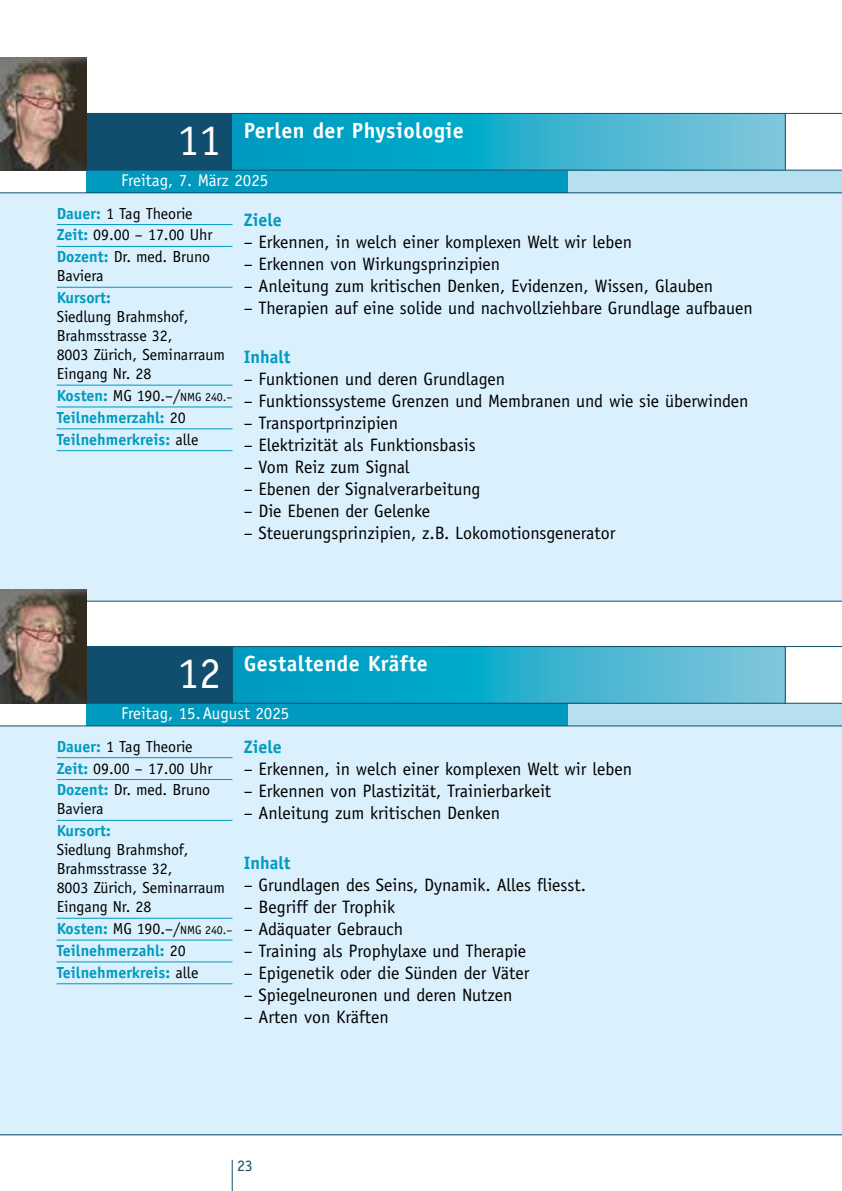
<style>
.page{position:relative;width:842px;height:1191px;background:#fff}
.page>*{position:absolute;margin:0;border:0;box-sizing:border-box;transform-origin:0 0}
.t1{font:44px "Officina Sans Std";color:#fff}
.t2{font:700 22px "Officina Sans Std";letter-spacing:.02em;color:#fff}
.t3{font:18px "Officina Sans Std";color:#000}
.t4{font:700 18px "Officina Sans Std";color:#009abf}
.t5{font:17px "Officina Sans Std";color:#fff}
.t6{font:16px/19px "Officina Sans Std";letter-spacing:-.005em;color:#000}
.t7{font:700 16px/21.8px "Officina Sans Std";color:#009abf}
.t8{font:16px "Officina Sans Std";color:#114e6e}
.s1{font-weight:700;color:#009abf}
.s2{font-weight:400;color:#000}
.s3{font-weight:400;font-size:12px;color:#000}
</style>
<div class="page">
<hr style="left:232px;top:1159px;width:1px;height:32px;background:#114e6e">
<div style="left:386px;top:170px;width:456px;height:23px;background:#b6e0ee"></div>
<div style="left:0;top:193px;width:842px;height:407px;background:#daf0fc"></div>
<div style="left:86px;top:170px;width:482px;height:23px;background:#009abf"></div>
<hr style="left:0;top:600px;width:842px;height:1px;background:#114e6e">
<div style="left:0;top:113px;width:232px;height:57px;background:#114e6e"></div>
<svg style="left:232px;top:114px;width:553px;height:56px;background:#2baecc"></svg>
<hr style="left:0;top:170px;width:842px;height:1px;background:#114e6e">
<hr style="left:57px;top:224px;width:175px;height:1px;background:#009abf">
<hr style="left:57px;top:246px;width:175px;height:1px;background:#009abf">
<hr style="left:57px;top:287px;width:175px;height:1px;background:#009abf">
<hr style="left:57px;top:385px;width:175px;height:1px;background:#009abf">
<hr style="left:57px;top:406px;width:175px;height:1px;background:#009abf">
<hr style="left:57px;top:428px;width:175px;height:1px;background:#009abf">
<hr style="left:57px;top:450px;width:175px;height:1px;background:#009abf">
<hr style="left:785px;top:113px;width:1px;height:57px;background:#114e6e">
<hr style="left:0;top:113px;width:842px;height:1px;background:#114e6e">
<hr style="left:0;top:192px;width:842px;height:1px;background:#114e6e">
<div style="left:361px;top:703px;width:481px;height:23px;background:#b6e0ee"></div>
<div style="left:0;top:726px;width:842px;height:409px;background:#daf0fc"></div>
<div style="left:0;top:646px;width:232px;height:57px;background:#114e6e"></div>
<svg style="left:233px;top:647px;width:552px;height:55px;background:#2caecc"></svg>
<div style="left:86px;top:703px;width:482px;height:23px;background:#009abf"></div>
<hr style="left:0;top:1134px;width:842px;height:1px;background:#114e6e">
<hr style="left:0;top:646px;width:842px;height:1px;background:#114e6e">
<hr style="left:0;top:725px;width:842px;height:1px;background:#114e6e">
<hr style="left:232px;top:646px;width:1px;height:57px;background:#114e6e">
<hr style="left:57px;top:757px;width:175px;height:1px;background:#009abf">
<hr style="left:57px;top:779px;width:175px;height:1px;background:#009abf">
<hr style="left:57px;top:820px;width:175px;height:1px;background:#009abf">
<hr style="left:57px;top:918px;width:175px;height:1px;background:#009abf">
<hr style="left:57px;top:939px;width:175px;height:1px;background:#009abf">
<hr style="left:57px;top:961px;width:175px;height:1px;background:#009abf">
<hr style="left:57px;top:983px;width:175px;height:1px;background:#009abf">
<hr style="left:785px;top:646px;width:1px;height:57px;background:#114e6e">
<hr style="left:0;top:702px;width:842px;height:1px;background:#114e6e">
<img style="left:0;top:57px;width:86px;height:114px">
<img style="left:0;top:590px;width:86px;height:113px">
<h1 class="t1" style="left:177px;top:114px;width:45px">11</h1>
<p class="t2" style="left:244px;top:117px;width:222px">Perlen der Physiologie</p>
<p class="t5" style="left:121px;top:170px;width:149px">Freitag, 7. März 2025</p>
<p class="t4" style="left:244px;top:208px;width:39px">Ziele</p>
<p class="t3" style="left:244px;top:231px;width:390px">– Erkennen, in welch einer komplexen Welt wir leben</p>
<p class="t3" style="left:244px;top:253px;width:258px">– Erkennen von Wirkungsprinzipien</p>
<p class="t3" style="left:244px;top:275px;width:471px">– Anleitung zum kritischen Denken, Evidenzen, Wissen, Glauben</p>
<p class="t3" style="left:244px;top:297px;width:510px">– Therapien auf eine solide und nachvollziehbare Grundlage aufbauen</p>
<p class="t4" style="left:244px;top:346px;width:48px">Inhalt</p>
<p class="t3" style="left:244px;top:369px;width:263px">– Funktionen und deren Grundlagen</p>
<p class="t3" style="left:244px;top:391px;width:506px">– Funktionssysteme Grenzen und Membranen und wie sie überwinden</p>
<p class="t3" style="left:244px;top:413px;width:156px">– Transportprinzipien</p>
<p class="t3" style="left:244px;top:435px;width:234px">– Elektrizität als Funktionsbasis</p>
<p class="t3" style="left:244px;top:457px;width:167px">– Vom Reiz zum Signal</p>
<p class="t3" style="left:244px;top:479px;width:238px">– Ebenen der Signalverarbeitung</p>
<p class="t3" style="left:244px;top:501px;width:188px">– Die Ebenen der Gelenke</p>
<p class="t3" style="left:244px;top:523px;width:373px">– Steuerungsprinzipien, z.B. Lokomotionsgenerator</p>
<p class="t6" style="left:57px;top:202px;width:157px;line-height:21.8px"><span class="s1">Dauer:</span> 1 Tag Theorie<br><span class="s1">Zeit:</span> 09.00 – 17.00 Uhr<br><span class="s1">Dozent:</span> Dr. med. Bruno</p>
<p class="t6" style="left:57px;top:266px;width:48px">Baviera</p>
<p class="t7" style="left:57px;top:287px;width:56px">Kursort:</p>
<p class="t6" style="left:57px;top:307px;width:170px">Siedlung Brahmshof,<br>Brahmsstrasse 32,<br>8003 Zürich, Seminarraum<br>Eingang Nr. 28</p>
<p class="t7" style="left:57px;top:384px;width:177px">Kosten: <span class="s2">MG 190.–/</span><span class="s3">NMG 240.–<br></span>Teilnehmerzahl: <span class="s2">20<br></span>Teilnehmerkreis: <span class="s2">alle</span></p>
<h1 class="t1" style="left:177px;top:647px;width:45px">12</h1>
<p class="t2" style="left:244px;top:650px;width:186px">Gestaltende Kräfte</p>
<p class="t5" style="left:121px;top:703px;width:170px">Freitag, 15.August 2025</p>
<p class="t4" style="left:244px;top:736px;width:39px">Ziele</p>
<p class="t3" style="left:244px;top:758px;width:390px">– Erkennen, in welch einer komplexen Welt wir leben</p>
<p class="t3" style="left:244px;top:780px;width:309px">– Erkennen von Plastizität, Trainierbarkeit</p>
<p class="t3" style="left:244px;top:802px;width:258px">– Anleitung zum kritischen Denken</p>
<p class="t4" style="left:244px;top:851px;width:48px">Inhalt</p>
<p class="t3" style="left:244px;top:874px;width:344px">– Grundlagen des Seins, Dynamik. Alles fliesst.</p>
<p class="t3" style="left:244px;top:896px;width:153px">– Begriff der Trophik</p>
<p class="t3" style="left:244px;top:918px;width:161px">– Adäquater Gebrauch</p>
<p class="t3" style="left:244px;top:940px;width:284px">– Training als Prophylaxe und Therapie</p>
<p class="t3" style="left:244px;top:962px;width:287px">– Epigenetik oder die Sünden der Väter</p>
<p class="t3" style="left:244px;top:984px;width:270px">– Spiegelneuronen und deren Nutzen</p>
<p class="t3" style="left:244px;top:1006px;width:147px">– Arten von Kräften</p>
<p class="t6" style="left:57px;top:735px;width:157px;line-height:21.8px"><span class="s1">Dauer:</span> 1 Tag Theorie<br><span class="s1">Zeit:</span> 09.00 – 17.00 Uhr<br><span class="s1">Dozent:</span> Dr. med. Bruno</p>
<p class="t6" style="left:57px;top:799px;width:48px">Baviera</p>
<p class="t7" style="left:57px;top:819px;width:56px">Kursort:</p>
<p class="t6" style="left:57px;top:840px;width:170px">Siedlung Brahmshof,<br>Brahmsstrasse 32,<br>8003 Zürich, Seminarraum<br>Eingang Nr. 28</p>
<p class="t7" style="left:57px;top:917px;width:177px">Kosten: <span class="s2">MG 190.–/</span><span class="s3">NMG 240.–<br></span>Teilnehmerzahl: <span class="s2">20<br></span>Teilnehmerkreis: <span class="s2">alle</span></p>
<p class="t8" style="left:237px;top:1156px;width:17px">23</p>
</div>
